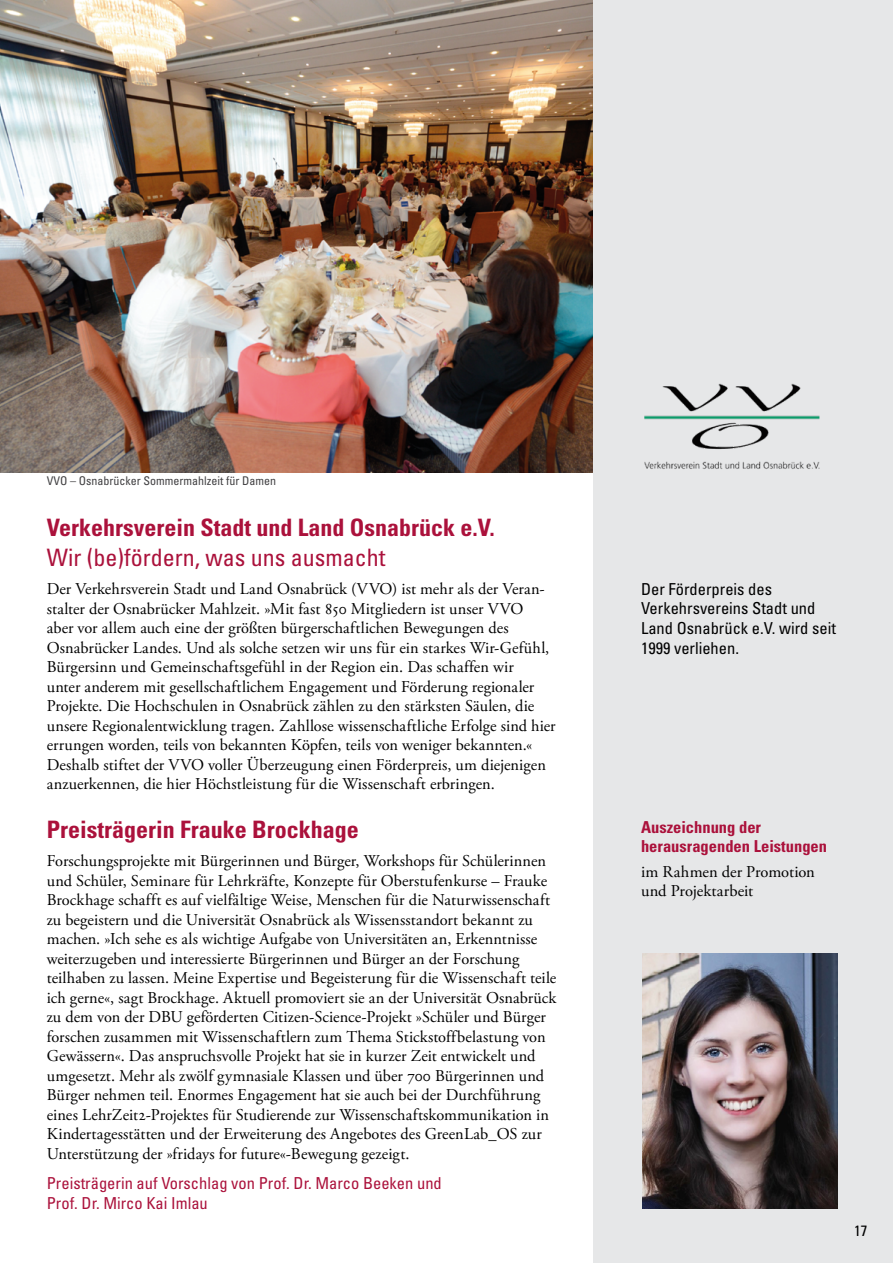
<style>
.page{position:relative;width:893px;height:1263px;background:#fff}
.page>*{position:absolute;margin:0;border:0;box-sizing:border-box;transform-origin:0 0}
.t1{font:700 condensed 24px "Univers LT Std";color:#ab113b}
.t2{font:condensed 24px "Univers LT Std";color:#ab113b}
.t3{font:16.5px/19.5px "Adobe Garamond Pro";letter-spacing:.005em;color:#000}
.t4{font:condensed 16.5px/19.8px "Univers LT Std";color:#000}
.t5{font:condensed 16.5px/20.1px "Univers LT Std";color:#ab113b}
.t6{font:700 condensed 16.5px/19.8px "Univers LT Std";color:#ab113b}
.t7{font:condensed 15px "Univers LT Std";color:#000}
.t8{font:condensed 12px "Univers LT Std";color:#414042}
</style>
<div class="page">
<img style="left:0;top:0;width:593px;height:472px">
<div style="left:593px;top:0;width:300px;height:1263px;background:#e6e7e8"></div>
<img style="left:644px;top:383px;width:176px;height:86px">
<img style="left:642px;top:954px;width:196px;height:255px">
<p class="t8" style="left:47px;top:473px;width:231px">VVO – Osnabrücker Sommermahlzeit für Damen</p>
<h1 class="t1" style="left:47px;top:513px;width:449px">Verkehrsverein Stadt und Land Osnabrück e.V.</h1>
<h1 class="t2" style="left:47px;top:542px;width:340px">Wir (be)fördern, was uns ausmacht</h1>
<p class="t3" style="left:47px;top:580px;width:510px">Der Verkehrsverein Stadt und Land Osnabrück (VVO) ist mehr als der Veran&shy;stalter der Osnabrücker Mahlzeit. »Mit fast 850 Mitgliedern ist unser VVO<br>aber vor allem auch eine der größten bürgerschaftlichen Bewegungen des Osnabrücker Landes. Und als solche setzen wir uns für ein starkes Wir-Gefühl, Bürgersinn und Gemeinschaftsgefühl in der Region ein. Das schaffen wir<br>unter anderem mit gesellschaftlichem Engagement und Förderung regionaler Projekte. Die Hochschulen in Osnabrück zählen zu den stärksten Säulen, die unsere Regionalentwicklung tragen. Zahllose wissenschaftliche Erfolge sind hier errungen worden, teils von bekannten Köpfen, teils von weniger bekannten.« Deshalb stiftet der VVO voller Überzeugung einen Förderpreis, um diejenigen anzuerkennen, die hier Höchstleistung für die Wissenschaft erbringen.</p>
<p class="t4" style="left:641px;top:578px;width:196px">Der Förderpreis des<br>Verkehrsvereins Stadt und<br>Land Osnabrück e.V. wird seit<br>1999 verliehen.</p>
<h1 class="t1" style="left:47px;top:815px;width:313px">Preisträgerin Frauke Brockhage</h1>
<p class="t3" style="left:47px;top:852px;width:511px">Forschungsprojekte mit Bürgerinnen und Bürger, Workshops für Schülerinnen und Schüler, Seminare für Lehrkräfte, Konzepte für Oberstufenkurse – Frauke Brockhage schafft es auf vielfältige Weise, Menschen für die Naturwissenschaft zu begeistern und die Universität Osnabrück als Wissensstandort bekannt zu machen. »Ich sehe es als wichtige Aufgabe von Universitäten an, Erkenntnisse weiterzugeben und interessierte Bürgerinnen und Bürger an der Forschung teilhaben zu lassen. Meine Expertise und Begeisterung für die Wissenschaft teile ich gerne«, sagt Brockhage. Aktuell promoviert sie an der Universität Osnabrück zu dem von der DBU geförderten Citizen-Science-Projekt »Schüler und Bürger forschen zusammen mit Wissenschaftlern zum Thema Stickstoffbelastung von Gewässern«. Das anspruchsvolle Projekt hat sie in kurzer Zeit entwickelt und umgesetzt. Mehr als zwölf gymnasiale Klassen und über 700 Bürgerinnen und Bürger nehmen teil. Enormes Engagement hat sie auch bei der Durchführung eines LehrZeit2-Projektes für Studierende zur Wissenschaftskommunikation in Kindertagesstätten und der Erweiterung des Angebotes des GreenLab_OS zur Unterstützung der »fridays for future«-Bewegung gezeigt.</p>
<p class="t5" style="left:47px;top:1173px;width:397px">Preisträgerin auf Vorschlag von Prof. Dr. Marco Beeken und<br>Prof. Dr. Mirco Kai Imlau</p>
<p class="t6" style="left:641px;top:817px;width:188px">Auszeichnung der herausragenden Leistungen</p>
<p class="t3" style="left:641px;top:862px;width:175px">im Rahmen der Promotion und Projektarbeit</p>
<p class="t7" style="left:854px;top:1221px;width:15px">17</p>
</div>
